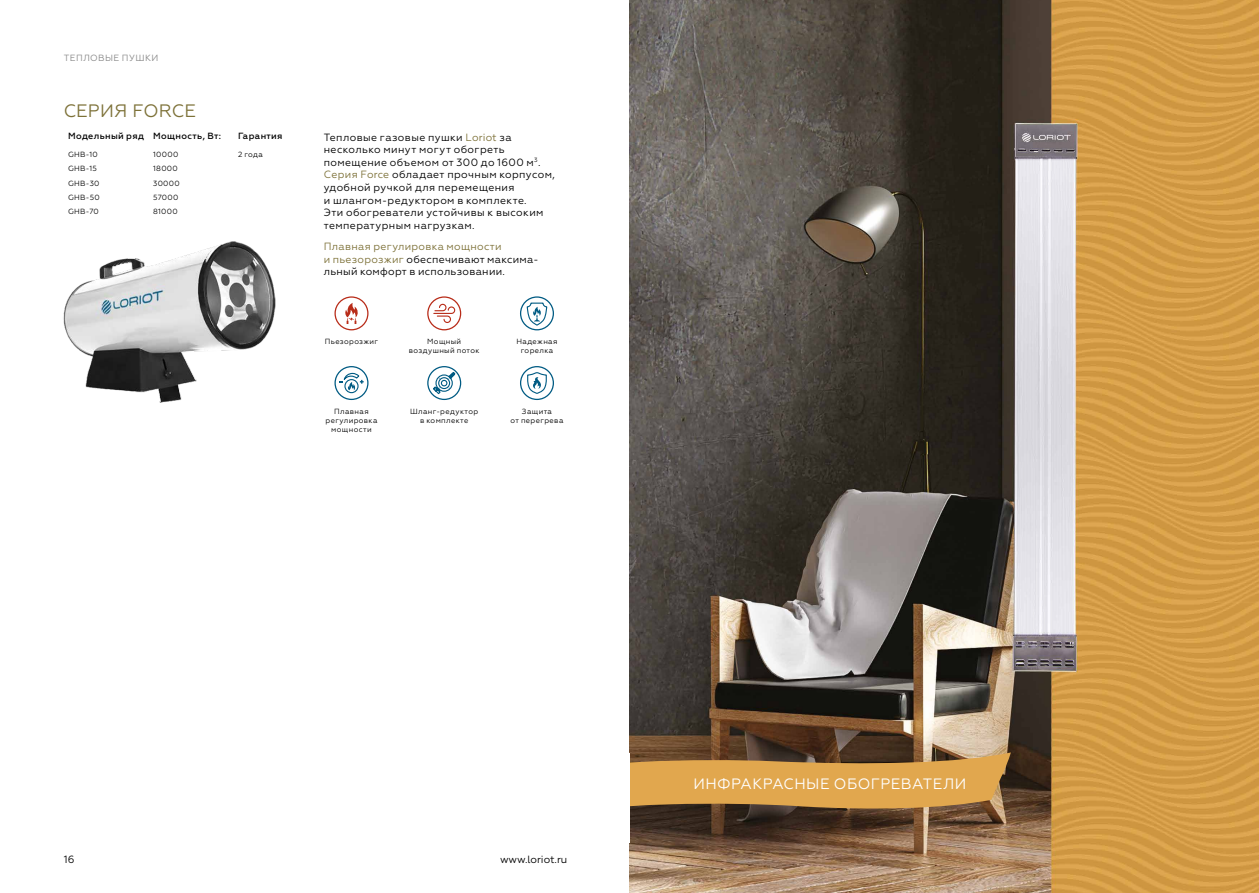
<style>
.page{position:relative;width:1259px;height:893px;background:#fff}
.page>*{position:absolute;margin:0;border:0;box-sizing:border-box;transform-origin:0 0}
.t1{font:18px "Geometria";letter-spacing:.005em;color:#7d7138}
.t2{font:15px "Geometria";letter-spacing:.025em;color:#fff}
.t3{font:10.5px/12.6px "Geometria";letter-spacing:.035em;color:#000}
.t4{font:10.5px "Geometria";color:#000}
.t5{font:500 9px "Geometria";letter-spacing:.04em;color:#000}
.t6{font:9px "Geometria";letter-spacing:.05em;color:#878787}
.t7{font:7.5px/9px "Geometria";letter-spacing:.05em;color:#000;text-align:center}
.s1{color:#7d7138}
</style>
<div class="page">
<img style="left:629px;top:0;width:630px;height:893px">
<svg style="left:629px;top:752px;width:382px;height:66px;background:#b28444"></svg>
<img style="left:63px;top:241px;width:213px;height:162px">
<svg style="left:345px;top:303px;width:13px;height:21px"></svg>
<div style="left:334px;top:296px;width:34px;height:34px;border:1px solid #b82c19;border-radius:16px"></div>
<svg style="left:433px;top:303px;width:23px;height:20px"></svg>
<div style="left:427px;top:296px;width:34px;height:34px;border:1px solid #b82c19;border-radius:16px"></div>
<div style="left:344px;top:379px;width:14px;height:14px;border:1px solid #005b83;border-radius:50%"></div>
<svg style="left:339px;top:372px;width:25px;height:18px"></svg>
<div style="left:334px;top:366px;width:34px;height:34px;border:1px solid #005b83;border-radius:16px"></div>
<svg style="left:432px;top:371px;width:24px;height:24px"></svg>
<div style="left:427px;top:366px;width:34px;height:34px;border:1px solid #005b83;border-radius:50%"></div>
<svg style="left:526px;top:371px;width:22px;height:23px"></svg>
<div style="left:520px;top:366px;width:34px;height:34px;border:1px solid #005b83;border-radius:16px"></div>
<svg style="left:526px;top:302px;width:22px;height:24px"></svg>
<div style="left:520px;top:296px;width:34px;height:34px;border:1px solid #005b83;border-radius:16px"></div>
<p class="t6" style="left:64px;top:53px;width:96px">ТЕПЛОВЫЕ ПУШКИ</p>
<h1 class="t1" style="left:64px;top:100px;width:134px">СЕРИЯ FORCE</h1>
<p class="t5" style="left:68px;top:131px;width:154px">Модельный ряд Мощность, Вт:</p>
<p class="t5" style="left:238px;top:131px;width:46px">Гарантия</p>
<p class="t7" style="left:68px;top:150px;width:31px">GHB-10</p>
<p class="t7" style="left:153px;top:150px;width:27px">10000</p>
<p class="t7" style="left:238px;top:150px;width:26px">2 года</p>
<p class="t7" style="left:68px;top:164px;width:30px">GHB-15</p>
<p class="t7" style="left:153px;top:164px;width:26px">18000</p>
<p class="t7" style="left:68px;top:178px;width:33px">GHB-30</p>
<p class="t7" style="left:153px;top:178px;width:28px">30000</p>
<p class="t7" style="left:68px;top:193px;width:33px">GHB-50</p>
<p class="t7" style="left:153px;top:193px;width:27px">57000</p>
<p class="t7" style="left:68px;top:207px;width:32px">GHB-70</p>
<p class="t7" style="left:153px;top:207px;width:26px">81000</p>
<p class="t3" style="left:324px;top:131px;width:233px">Тепловые газовые пушки <span class="s1">Loriot</span> за несколько минут могут обогреть помещение объемом от 300 до 1600 м<sup>3</sup>.<br><span class="s1">Серия Force</span> обладает прочным корпусом, удобной ручкой для перемещения<br>и шлангом-редуктором в комплекте.<br>Эти обогреватели устойчивы к высоким температурным нагрузкам.</p>
<p class="t3" style="left:324px;top:240px;width:216px"><span class="s1">Плавная регулировка мощности<br>и пьезорозжиг</span> обеспечивают максима&shy;льный комфорт в использовании.</p>
<p class="t7" style="left:325px;top:337px;width:55px">Пьезорозжиг</p>
<p class="t7" style="left:409px;top:337px;width:72px">Мощный воздушный поток</p>
<p class="t7" style="left:516px;top:337px;width:43px">Надежная горелка</p>
<p class="t7" style="left:325px;top:407px;width:53px">Плавная регулировка мощности</p>
<p class="t7" style="left:410px;top:407px;width:69px">Шланг-редуктор в комплекте</p>
<p class="t7" style="left:510px;top:407px;width:54px">Защита<br>от перегрева</p>
<p class="t3" style="left:64px;top:853px;width:12px">16</p>
<p class="t4" style="left:500px;top:853px;width:69px">www.loriot.ru</p>
<h2 class="t2" style="left:693px;top:775px;width:274px">ИНФРАКРАСНЫЕ ОБОГРЕВАТЕЛИ</h2>
</div>
